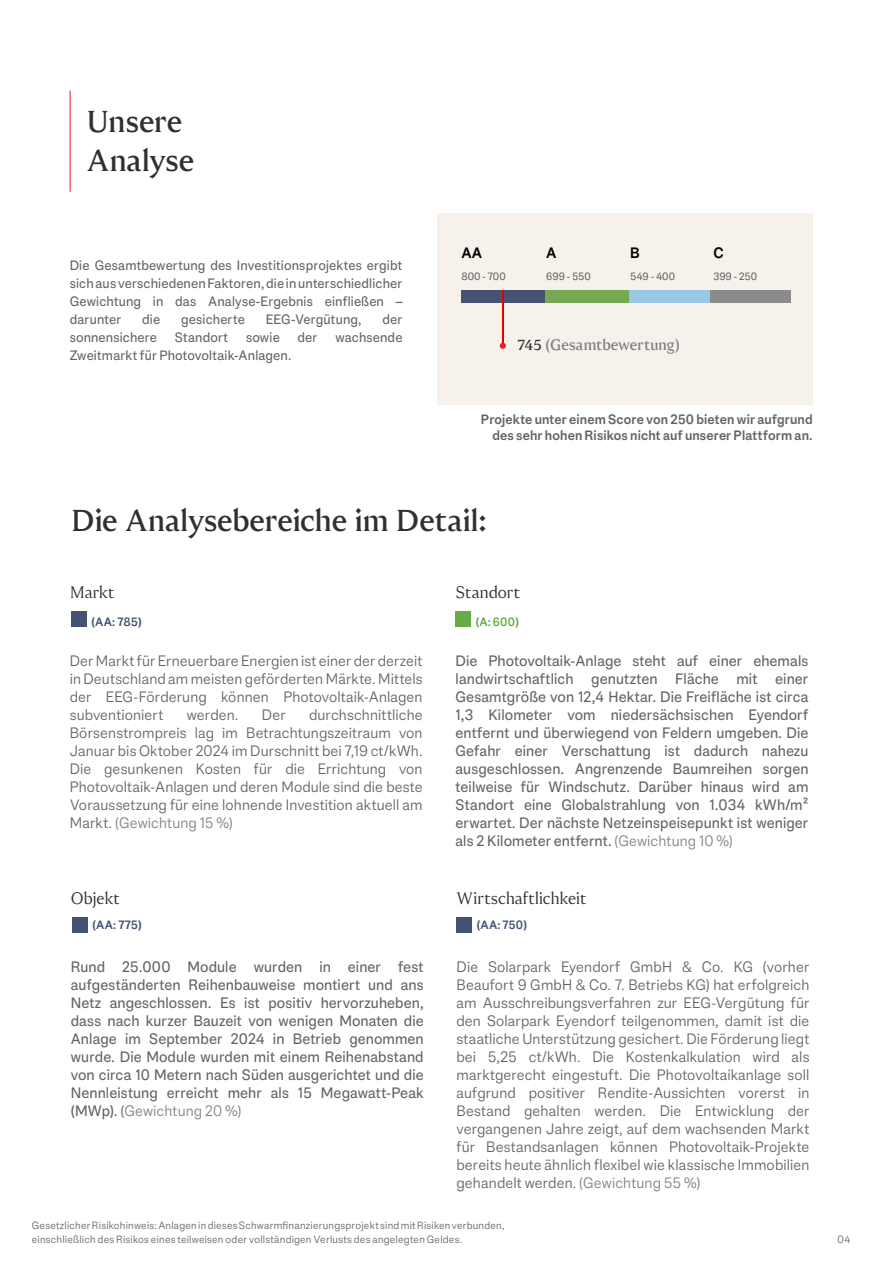
<style>
.page{position:relative;width:893px;height:1263px;background:#fff}
.page>*{position:absolute;margin:0;border:0;box-sizing:border-box;transform-origin:0 0}
.EV_Head1_20_26_left{font:700 30px "Engel Voelkers Head";letter-spacing:-.005em;color:#312f30}
.EV_Copy_subhead_11_14_3_left_dist-above-{font:16.5px "Engel Voelkers Head";color:#312f30}
.EV_Copy_text_9_13_5_aligned-to-grid{font:300 15px/18px "Engel Voelkers Text";letter-spacing:.005em;color:#636366;text-align:justify}
.EV_Copy_text_9_13_5_aligned-to-grid-2{font:15px/18px "Engel Voelkers Text";letter-spacing:.01em;color:#636366;text-align:justify}
.EV_Head2_15_19_5{font:700 15px "Engel Voelkers Head";color:#7d7f82}
.t1{font:700 15px "Engel Voelkers Text";color:#000}
.EV_Copy_text_9_13_5_aligned-to-grid-3{font:13.5px/18px "Engel Voelkers Text";letter-spacing:.01em;color:#636466;text-align:justify}
.EV_Source_6_7_2_left{font:700 13.5px/16.2px "Engel Voelkers Text";letter-spacing:.01em;color:#636466;text-align:right}
.EV_Caption_left{font:700 12px "Engel Voelkers Text";letter-spacing:.01em;color:#445374}
.EV_Caption_left-2{font:700 12px "Engel Voelkers Text";color:#68ab45}
.t2{font:300 10.5px/14.7px "Engel Voelkers Text";letter-spacing:.02em;color:#636366}
.t3{font:10.5px "Engel Voelkers Text";color:#636466}
.s1{color:#312f30}
.s2{color:#808285}
.s3{font-weight:300;color:#808285}
</style>
<div class="page">
<div style="left:437px;top:213px;width:376px;height:192px;background:#f6f1ea"></div>
<hr style="left:70px;top:90px;width:1px;height:102px;background:#ee1d23">
<hr style="left:502px;top:309px;width:1px;height:36px;background:#e80000">
<div style="left:71px;top:611px;width:16px;height:16px;background:#445374"></div>
<div style="left:455px;top:611px;width:16px;height:16px;background:#68ab45"></div>
<div style="left:72px;top:917px;width:16px;height:16px;background:#445374"></div>
<div style="left:456px;top:917px;width:16px;height:16px;background:#445374"></div>
<div style="left:461px;top:290px;width:84px;height:13px;background:#455272"></div>
<div style="left:545px;top:290px;width:84px;height:13px;background:#77a953"></div>
<div style="left:629px;top:290px;width:81px;height:13px;background:#98c8e5"></div>
<div style="left:710px;top:290px;width:81px;height:13px;background:#8c8b8b"></div>
<hr style="left:502px;top:290px;width:1px;height:45px;background:#e80000">
<svg style="left:500px;top:343px;width:6px;height:6px"></svg>
<p class="EV_Head1_20_26_left" style="left:87px;top:102px;width:97px">Unsere</p>
<p class="EV_Head1_20_26_left" style="left:87px;top:141px;width:109px">Analyse</p>
<p class="EV_Copy_text_9_13_5_aligned-to-grid-3" style="left:70px;top:256px;width:334px">Die Gesamtbewertung des Investitionsprojektes ergibt sich aus verschiedenen Faktoren, die in unterschiedlicher Gewichtung in das Analyse-Ergebnis einfließen – darunter</p>
<p class="EV_Copy_text_9_13_5_aligned-to-grid-3" style="left:142px;top:310px;width:19px">die</p>
<p class="EV_Copy_text_9_13_5_aligned-to-grid-3" style="left:181px;top:310px;width:65px">gesicherte</p>
<p class="EV_Copy_text_9_13_5_aligned-to-grid-3" style="left:266px;top:310px;width:97px">EEG-Vergütung,</p>
<p class="EV_Copy_text_9_13_5_aligned-to-grid-3" style="left:383px;top:310px;width:21px">der</p>
<p class="EV_Copy_text_9_13_5_aligned-to-grid-3" style="left:70px;top:328px;width:89px">sonnensichere</p>
<p class="EV_Copy_text_9_13_5_aligned-to-grid-3" style="left:175px;top:328px;width:55px">Standort</p>
<p class="EV_Copy_text_9_13_5_aligned-to-grid-3" style="left:246px;top:328px;width:35px">sowie</p>
<p class="EV_Copy_text_9_13_5_aligned-to-grid-3" style="left:298px;top:328px;width:21px">der</p>
<p class="EV_Copy_text_9_13_5_aligned-to-grid-3" style="left:335px;top:328px;width:69px">wachsende</p>
<p class="EV_Copy_text_9_13_5_aligned-to-grid-3" style="left:70px;top:346px;width:223px">Zweitmarkt für Photovoltaik-Anlagen.</p>
<p class="t1" style="left:461px;top:243px;width:22px">AA</p>
<p class="t3" style="left:461px;top:270px;width:46px">800 - 700</p>
<p class="t1" style="left:546px;top:243px;width:12px">A</p>
<p class="t3" style="left:546px;top:270px;width:46px">699 - 550</p>
<p class="t1" style="left:630px;top:243px;width:11px">B</p>
<p class="t3" style="left:630px;top:270px;width:46px">549 - 400</p>
<p class="EV_Head2_15_19_5" style="left:517px;top:335px;width:165px"><span class="s1">745</span> (Gesamtbewertung)</p>
<p class="t1" style="left:713px;top:243px;width:12px">C</p>
<p class="t3" style="left:713px;top:270px;width:45px">399 - 250</p>
<p class="EV_Source_6_7_2_left" style="left:481px;top:411px;width:333px">Projekte unter einem Score von 250 bieten wir aufgrund des sehr hohen Risikos nicht auf unserer Plattform an.</p>
<p class="EV_Head1_20_26_left" style="left:71px;top:502px;width:417px">Die Analysebereiche im Detail:</p>
<p class="EV_Copy_subhead_11_14_3_left_dist-above-" style="left:70px;top:582px;width:46px">Markt</p>
<p class="EV_Copy_subhead_11_14_3_left_dist-above-" style="left:455px;top:582px;width:66px">Standort</p>
<p class="EV_Caption_left" style="left:91px;top:614px;width:52px">(AA: 785)</p>
<p class="EV_Caption_left-2" style="left:476px;top:614px;width:45px">(A: 600)</p>
<p class="EV_Copy_text_9_13_5_aligned-to-grid" style="left:70px;top:652px;width:354px">Der Markt für Erneuerbare Energien ist einer der derzeit in Deutschland am meisten geförderten Märkte. Mittels der EEG-Förderung können Photovoltaik-Anlagen subventioniert</p>
<p class="EV_Copy_text_9_13_5_aligned-to-grid" style="left:70px;top:706px;width:354px;text-indent:239px">durchschnittliche Börsenstrompreis lag im Betrachtungszeitraum von Januar bis Oktober 2024 im Durschnitt bei 7,19 ct/kWh.<br>Die gesunkenen Kosten für die Errichtung von Photovoltaik-Anlagen und deren Module sind die beste Voraussetzung für eine lohnende Investition aktuell am Markt. <span class="s2">(Gewichtung 15 %)</span></p>
<p class="EV_Copy_text_9_13_5_aligned-to-grid" style="left:187px;top:706px;width:53px">werden.</p>
<p class="EV_Copy_text_9_13_5_aligned-to-grid" style="left:262px;top:706px;width:25px">Der</p>
<p class="EV_Copy_subhead_11_14_3_left_dist-above-" style="left:71px;top:887px;width:51px">Objekt</p>
<p class="EV_Copy_text_9_13_5_aligned-to-grid-2" style="left:455px;top:652px;width:354px">Die Photovoltaik-Anlage steht auf einer ehemals landwirtschaftlich genutzten Fläche mit einer Gesamtgröße von 12,4 Hektar. Die Freifläche ist circa 1,3 Kilometer vom niedersächsischen Eyendorf entfernt und überwiegend von Feldern umgeben. Die Gefahr einer Verschattung ist dadurch nahezu ausgeschlossen. Angrenzende Baumreihen sorgen teilweise für Windschutz. Darüber hinaus wird am Standort eine Globalstrahlung von 1.034 kWh/m² erwartet. Der nächste Netzeinspeisepunkt ist weniger als 2 Kilometer entfernt. <span class="s3">(Gewichtung 10 %)</span></p>
<p class="EV_Copy_subhead_11_14_3_left_dist-above-" style="left:456px;top:887px;width:132px">Wirtschaftlichkeit</p>
<p class="EV_Caption_left" style="left:92px;top:917px;width:51px">(AA: 775)</p>
<p class="EV_Caption_left" style="left:477px;top:917px;width:52px">(AA: 750)</p>
<p class="EV_Copy_text_9_13_5_aligned-to-grid-2" style="left:71px;top:958px;width:354px">Rund 25.000 Module wurden in einer fest aufgeständerten Reihenbauweise montiert und ans Netz angeschlossen. Es ist positiv hervorzuheben, dass nach kurzer Bauzeit von wenigen Monaten die Anlage im September 2024 in Betrieb genommen wurde. Die Module wurden mit einem Reihenabstand von circa 10 Metern nach Süden ausgerichtet und die Nennleistung erreicht mehr als 15 Megawatt-Peak (MWp). <span class="s2">(</span><span class="s3">Gewichtung 20 %)</span></p>
<p class="EV_Copy_text_9_13_5_aligned-to-grid" style="left:456px;top:958px;width:354px">Die Solarpark Eyendorf GmbH &amp; Co. KG (vorher Beaufort 9 GmbH &amp; Co. 7. Betriebs KG) hat erfolgreich am Ausschreibungsverfahren zur EEG-Vergütung für den Solarpark Eyendorf teilgenommen, damit ist die staatliche Unterstützung gesichert. Die Förderung liegt bei 5,25 ct/kWh. Die Kostenkalkulation wird als marktgerecht eingestuft. Die Photovoltaikanlage soll aufgrund positiver Rendite-Aussichten vorerst in Bestand gehalten werden. Die Entwicklung der vergangenen Jahre zeigt, auf dem wachsenden Markt für Bestandsanlagen können Photovoltaik-Projekte bereits heute ähnlich flexibel wie klassische Immobilien gehandelt werden. <span class="s2">(Gewichtung 55 %)</span></p>
<p class="t2" style="left:32px;top:1218px;width:474px">Gesetzlicher Risikohinweis: Anlagen in dieses Schwarmfinanzierungsprojekt sind mit Risiken verbunden, einschließlich des Risikos eines teilweisen oder vollständigen Verlusts des angelegten Geldes.</p>
<p class="t2" style="left:838px;top:1232px;width:14px">04</p>
</div>
